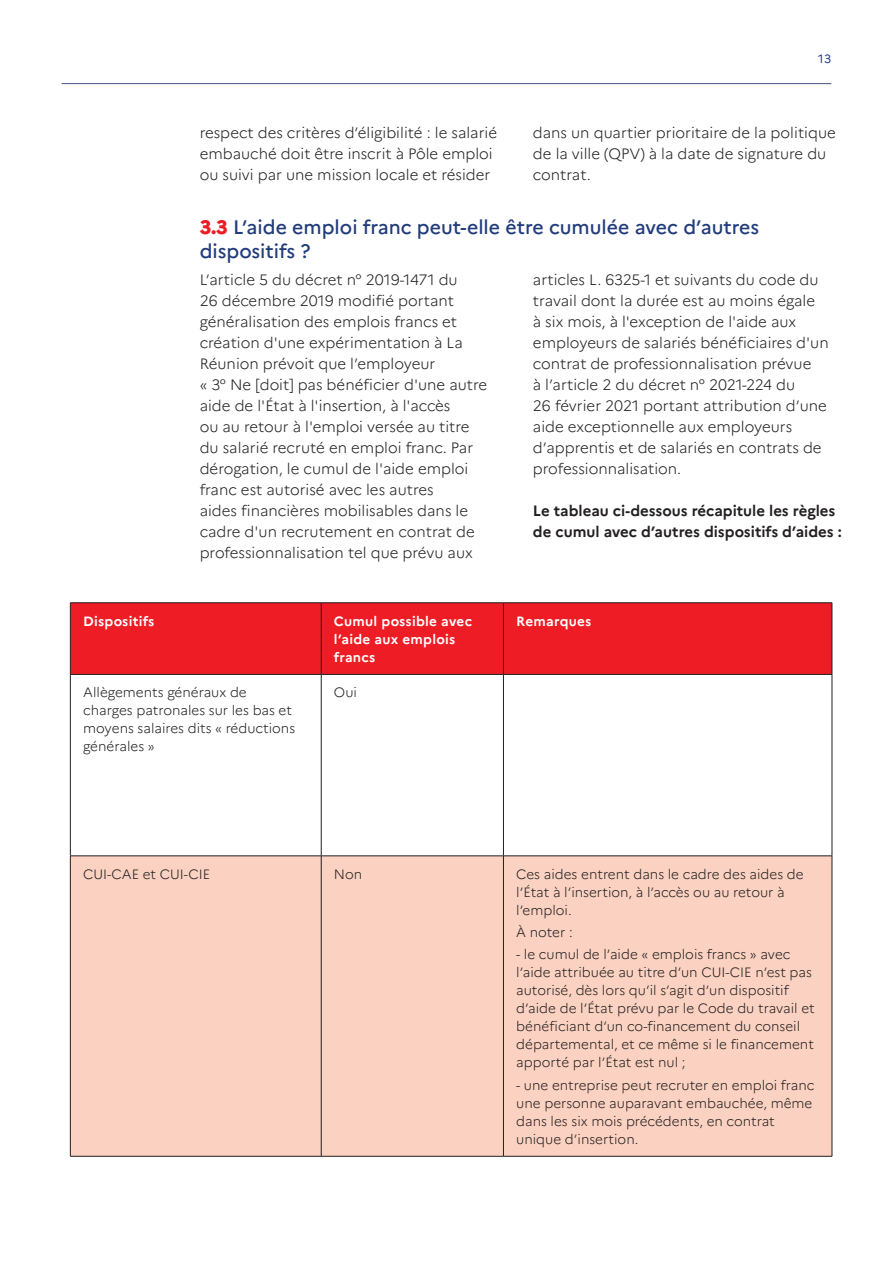
<style>
.page{position:relative;width:893px;height:1263px;background:#fff}
.page>*{position:absolute;margin:0;border:0;box-sizing:border-box;transform-origin:0 0}
.TITRE_C{font:500 19.5px/24px "Marianne";color:#223c7b}
.courant{font:300 15px/21px "Marianne";color:#231f20}
.courant-2{font:700 15px/21px "Marianne";color:#231f20}
.Courant_tableau_gauc{font:300 13.5px/18px "Marianne";color:#231f20}
.entete_courant{font:700 13.5px/18px "Marianne";letter-spacing:.02em;color:#fff}
.t1{font:12px "Marianne";color:#253f8e}
.s1{font-weight:800;color:#ee1c25}
</style>
<div class="page">
<hr style="left:62px;top:83px;width:769px;height:1px;background:#4a4f78">
<div style="left:71px;top:603px;width:761px;height:71px;background:#ee1c25"></div>
<div style="left:71px;top:856px;width:761px;height:300px;background:#fbd2c1"></div>
<hr style="left:70px;top:675px;width:1px;height:181px;background:#231f20">
<hr style="left:321px;top:675px;width:1px;height:181px;background:#231f20">
<hr style="left:503px;top:675px;width:1px;height:181px;background:#231f20">
<hr style="left:832px;top:675px;width:1px;height:181px;background:#231f20">
<hr style="left:70px;top:855px;width:251px;height:1px;background:#231f20">
<hr style="left:70px;top:856px;width:1px;height:300px;background:#231f20">
<hr style="left:321px;top:855px;width:182px;height:1px;background:#231f20">
<hr style="left:321px;top:856px;width:1px;height:300px;background:#231f20">
<hr style="left:503px;top:855px;width:329px;height:1px;background:#231f20">
<hr style="left:503px;top:856px;width:1px;height:300px;background:#231f20">
<hr style="left:832px;top:856px;width:1px;height:300px;background:#231f20">
<hr style="left:70px;top:1156px;width:251px;height:1px;background:#231f20">
<hr style="left:321px;top:1156px;width:182px;height:1px;background:#231f20">
<hr style="left:503px;top:1156px;width:329px;height:1px;background:#231f20">
<hr style="left:70px;top:602px;width:251px;height:1px;background:#231f20">
<hr style="left:70px;top:603px;width:1px;height:71px;background:#231f20">
<hr style="left:321px;top:602px;width:182px;height:1px;background:#231f20">
<hr style="left:321px;top:603px;width:1px;height:71px;background:#231f20">
<hr style="left:503px;top:602px;width:329px;height:1px;background:#231f20">
<hr style="left:503px;top:603px;width:1px;height:71px;background:#231f20">
<hr style="left:832px;top:603px;width:1px;height:71px;background:#231f20">
<hr style="left:70px;top:674px;width:251px;height:1px;background:#231f20">
<hr style="left:321px;top:674px;width:182px;height:1px;background:#231f20">
<hr style="left:503px;top:674px;width:329px;height:1px;background:#231f20">
<p class="t1" style="left:818px;top:51px;width:15px">13</p>
<p class="courant" style="left:200px;top:122px;width:299px">respect des critères d’éligibilité : le salarié embauché doit être inscrit à Pôle emploi ou suivi par une mission locale et résider</p>
<p class="courant" style="left:533px;top:122px;width:304px">dans un quartier prioritaire de la politique de la ville (QPV) à la date de signature du contrat.</p>
<p class="TITRE_C" style="left:200px;top:215px;width:561px"><span class="s1">3.3</span> L’aide emploi franc peut-elle être cumulée avec d’autres dispositifs ?</p>
<p class="courant" style="left:200px;top:269px;width:289px">L’article 5 du décret n° 2019-1471 du<br>26 décembre 2019 modifié portant généralisation des emplois francs et création d'une expérimentation à La Réunion prévoit que l’employeur<br>« 3° Ne [doit] pas bénéficier d'une autre aide de l'État à l'insertion, à l'accès<br>ou au retour à l'emploi versée au titre du salarié recruté en emploi franc. Par dérogation, le cumul de l'aide emploi franc est autorisé avec les autres<br>aides financières mobilisables dans le cadre d'un recrutement en contrat de professionnalisation tel que prévu aux</p>
<p class="courant" style="left:533px;top:269px;width:297px">articles L. 6325-1 et suivants du code du travail dont la durée est au moins égale<br>à six mois, à l'exception de l'aide aux employeurs de salariés bénéficiaires d'un contrat de professionnalisation prévue<br>à l’article 2 du décret n° 2021-224 du<br>26 février 2021 portant attribution d’une aide exceptionnelle aux employeurs d’apprentis et de salariés en contrats de professionnalisation.</p>
<p class="courant-2" style="left:533px;top:500px;width:310px">Le tableau ci-dessous récapitule les règles de cumul avec d’autres dispositifs d’aides :</p>
<p class="entete_courant" style="left:83px;top:612px;width:73px">Dispositifs</p>
<p class="entete_courant" style="left:334px;top:612px;width:140px">Cumul possible avec l’aide aux emplois francs</p>
<p class="entete_courant" style="left:516px;top:612px;width:77px">Remarques</p>
<p class="Courant_tableau_gauc" style="left:83px;top:683px;width:214px">Allègements généraux de charges patronales sur les bas et moyens salaires dits « réductions générales »</p>
<p class="Courant_tableau_gauc" style="left:334px;top:683px;width:25px">Oui</p>
<p class="Courant_tableau_gauc" style="left:83px;top:865px;width:129px">CUI-CAE et CUI-CIE</p>
<p class="Courant_tableau_gauc" style="left:334px;top:865px;width:30px">Non</p>
<p class="Courant_tableau_gauc" style="left:516px;top:865px;width:289px">Ces aides entrent dans le cadre des aides de l’État à l’insertion, à l’accès ou au retour à l’emploi.</p>
<p class="Courant_tableau_gauc" style="left:516px;top:923px;width:58px">À noter :</p>
<p class="Courant_tableau_gauc" style="left:516px;top:945px;width:300px">- le cumul de l’aide « emplois francs » avec l’aide attribuée au titre d’un CUI-CIE n’est pas autorisé, dès lors qu’il s’agit d’un dispositif d’aide de l’État prévu par le Code du travail et bénéficiant d’un co-financement du conseil départemental, et ce même si le financement apporté par l’État est nul ;</p>
<p class="Courant_tableau_gauc" style="left:516px;top:1076px;width:300px">- une entreprise peut recruter en emploi franc une personne auparavant embauchée, même dans les six mois précédents, en contrat unique d’insertion.</p>
</div>
